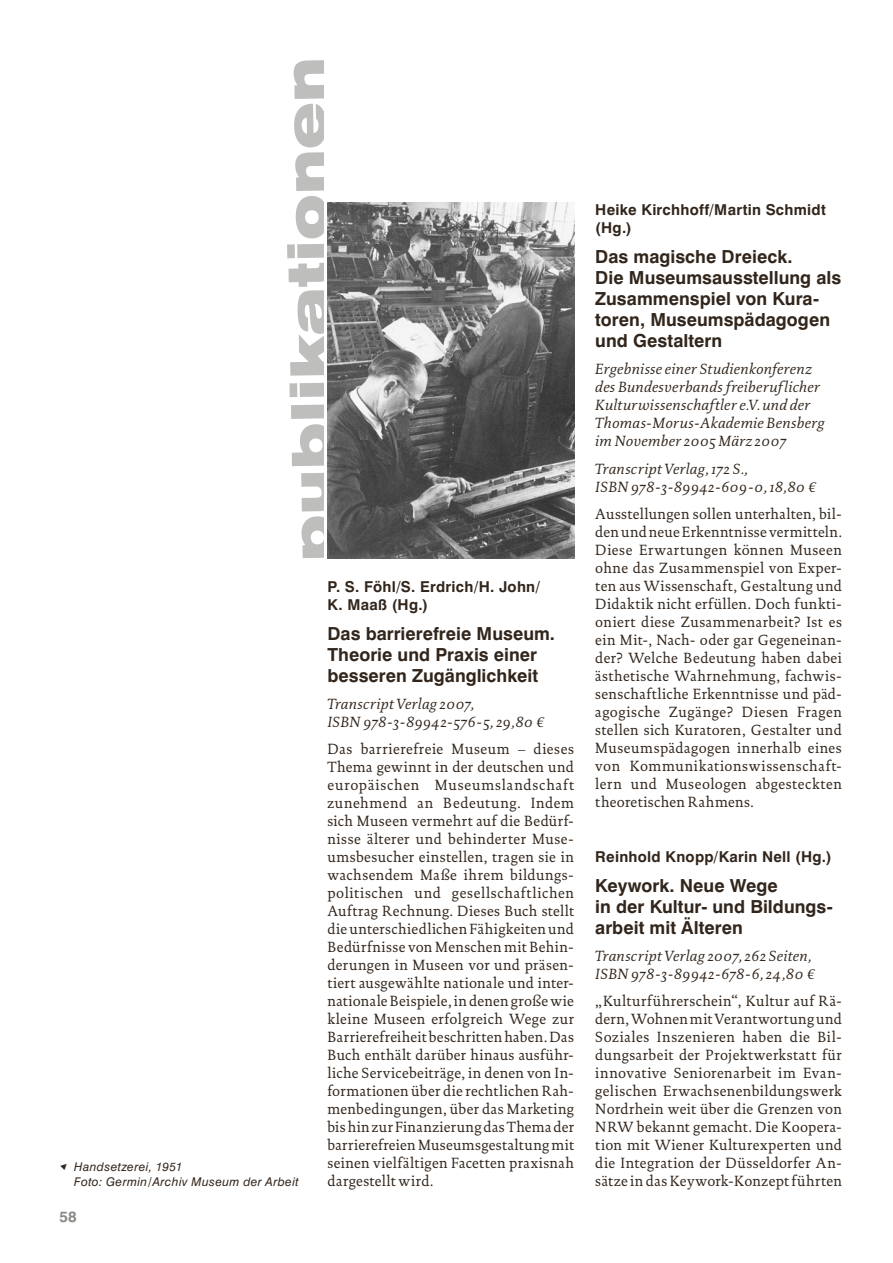
<style>
.page{position:relative;width:893px;height:1263px;background:#fff}
.page>*{position:absolute;margin:0;border:0;box-sizing:border-box;transform-origin:0 0}
.t1{font:900 expanded 54px "Swiss 721 BT";color:#bebebd}
.t2{font:700 18px/21px "Swiss 721 BT";color:#32261c}
.t3{font:15px/18px "DTL Documenta ST";letter-spacing:.03em;color:#32261c;text-align:justify;scale:.95 1}
.t4{font:italic 15px/18px "DTL Documenta ST";letter-spacing:.03em;color:#32261c;scale:.95 1}
.t5{font:700 15px/18px "Swiss 721 BT";letter-spacing:.015em;color:#32261c}
.t6{font:700 15px "Swiss 721 BT";color:#8b8986}
.t7{font:italic 12px/15px "Swiss 721 BT";letter-spacing:.035em;color:#32261c}
.s1{font-family:"Linotype Euro Font Rto S";font-style:normal}
</style>
<div class="page">
<img style="left:327px;top:203px;width:247px;height:356px">
<h1 class="t1" style="left:281px;top:562px;width:506px;rotate:-91deg">publikationen</h1>
<p class="t7" style="left:74px;top:1159px;width:226px">Handsetzerei, 1951<br>Foto: Germin/Archiv Museum der Arbeit</p>
<p class="t6" style="left:60px;top:1208px;width:19px">58</p>
<p class="t5" style="left:327px;top:577px;width:214px">P. S. Föhl/S. Erdrich/H. John/<br>K. Maaß (Hg.)</p>
<p class="t2" style="left:327px;top:623px;width:229px">Das barrierefreie Museum.<br>Theorie und Praxis einer besseren Zugänglichkeit</p>
<p class="t4" style="left:327px;top:695px;width:229px">Transcript Verlag 2007,<br>ISBN 978-3-89942-576-5, 29,80 <span class="s1">S</span></p>
<p class="t3" style="left:327px;top:740px;width:261px">Das barrierefreie Museum – dieses Thema gewinnt in der deutschen und europäischen Museumslandschaft zunehmend an Bedeutung. Indem sich Museen vermehrt auf die Bedürf&shy;nisse älterer und behinderter Muse&shy;umsbesucher einstellen, tragen sie in wachsendem Maße ihrem bildungs&shy;politischen und gesellschaftlichen Auftrag Rechnung. Dieses Buch stellt die unterschiedlichen Fähigkeiten und Bedürfnisse von Menschen mit Behin&shy;derungen in Museen vor und präsen&shy;tiert ausgewählte nationale und inter&shy;nationale Beispiele, in denen große wie kleine Museen erfolgreich Wege zur Barrierefreiheit beschritten haben. Das Buch enthält darüber hinaus ausführ&shy;liche Servicebeiträge, in denen von In&shy;formationen über die rechtlichen Rah&shy;menbedingungen, über das Marketing bis hin zur Finanzierung das Thema der barrierefreien Museumsgestaltung mit seinen vielfältigen Facetten praxisnah dargestellt wird.</p>
<p class="t5" style="left:595px;top:200px;width:232px">Heike Kirchhoff/Martin Schmidt (Hg.)</p>
<p class="t2" style="left:595px;top:246px;width:247px">Das magische Dreieck.<br>Die Museumsausstellung als<br>Zusammenspiel von Kura&shy;toren, Museumspädagogen und Gestaltern</p>
<p class="t4" style="left:595px;top:360px;width:243px">Ergebnisse einer Studienkonferenz des Bundesverbands freiberuflicher Kulturwissenschaftler e.V. und der Thomas-Morus-Akademie Bensberg im November 2005 März 2007</p>
<p class="t4" style="left:595px;top:459px;width:234px">Transcript Verlag, 172 S.,<br>ISBN 978-3-89942-609-0, 18,80 <span class="s1">S</span></p>
<p class="t3" style="left:595px;top:505px;width:261px">Ausstellungen sollen unterhalten, bil&shy;den und neue Erkenntnisse vermitteln.<br>Diese Erwartungen können Museen ohne das Zusammenspiel von Exper&shy;ten aus Wissenschaft, Gestaltung und Didaktik nicht erfüllen. Doch funkti&shy;oniert diese Zusammenarbeit? Ist es ein Mit-, Nach- oder gar Gegeneinan&shy;der? Welche Bedeutung haben dabei ästhetische Wahrnehmung, fachwis&shy;senschaftliche Erkenntnisse und päd&shy;agogische Zugänge? Diesen Fragen stellen sich Kuratoren, Gestalter und Museumspädagogen innerhalb eines von Kommunikationswissenschaft&shy;lern und Museologen abgesteckten theoretischen Rahmens.</p>
<p class="t5" style="left:595px;top:847px;width:238px">Reinhold Knopp/Karin Nell (Hg.)</p>
<p class="t2" style="left:595px;top:875px;width:239px">Keywork. Neue Wege<br>in der Kultur- und Bildungs&shy;arbeit mit Älteren</p>
<p class="t4" style="left:595px;top:947px;width:232px">Transcript Verlag 2007, 262 Seiten,<br>ISBN 978-3-89942-678-6, 24,80 <span class="s1">S</span></p>
<p class="t3" style="left:595px;top:992px;width:261px">„Kulturführerschein“, Kultur auf Rä&shy;dern, Wohnen mit Verantwortung und Soziales Inszenieren haben die Bil&shy;dungsarbeit der Projektwerkstatt für innovative Seniorenarbeit im Evan&shy;gelischen Erwachsenenbildungswerk Nordrhein weit über die Grenzen von NRW bekannt gemacht. Die Koopera&shy;tion mit Wiener Kulturexperten und die Integration der Düsseldorfer An&shy;sätze in das Keywork-Konzept führten</p>
</div>
